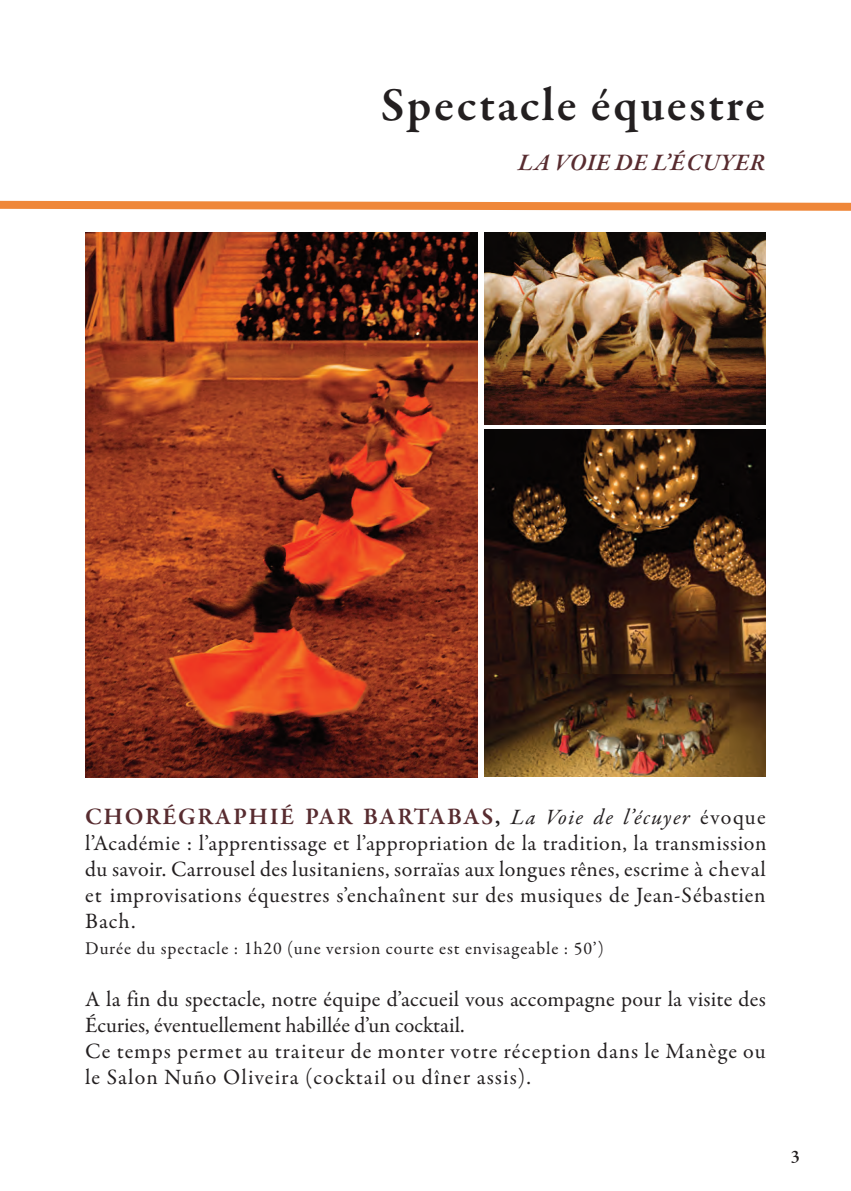
<style>
.page{position:relative;width:851px;height:1191px;background:#fff}
.page>*{position:absolute;margin:0;border:0;box-sizing:border-box;transform-origin:0 0}
.t1{font:600 48px "Garamond Premr Pro";letter-spacing:.05em;color:#231f20}
.t2{font:600 24px "Garamond Premr Pro";letter-spacing:.065em;color:#582c30}
.t3{font:italic 600 24px "Garamond Premr Pro";letter-spacing:.01em;color:#582c30}
.t4{font:22px/26px "Garamond Premr Pro";letter-spacing:.025em;color:#231f20;text-align:justify}
.t5{font:18px "Garamond Premr Pro";letter-spacing:.05em;color:#231f20}
.t6{font:600 18px "Garamond Premr Pro";color:#231f20}
.s1{color:#231f20}
.s2{font-weight:400;font-style:italic;font-size:22px;color:#231f20}
.s3{font-weight:400;font-size:22px;color:#231f20}
</style>
<div class="page">
<img style="left:484px;top:232px;width:281px;height:193px">
<img style="left:484px;top:429px;width:281px;height:348px">
<svg style="left:0;top:200px;width:850px;height:11px"></svg>
<img style="left:85px;top:232px;width:392px;height:545px">
<h1 class="t1" style="left:381px;top:86px;width:385px">Spectacle équestre</h1>
<p class="t3" style="left:518px;top:153px;width:248px">LA VOIE DE L’ÉCUYER</p>
<p class="t2" style="left:85px;top:807px;width:682px">CHORÉGRAPHIÉ PAR BARTABAS<span class="s1">,</span> <span class="s2">La Voie de l’écuyer</span> <span class="s3">évoque</span></p>
<p class="t4" style="left:85px;top:832px;width:683px">l’Académie : l’apprentissage et l’appropriation de la tradition, la transmission du savoir. Carrousel des lusitaniens, sorraïas aux longues rênes, escrime à cheval et improvisations équestres s’enchaînent sur des musiques de Jean-Sébastien Bach.</p>
<p class="t5" style="left:85px;top:941px;width:520px">Durée du spectacle : 1h20 (une version courte est envisageable : 50’)</p>
<p class="t4" style="left:85px;top:988px;width:682px;text-align:left">A la fin du spectacle, notre équipe d’accueil vous accompagne pour la visite des écuries, éventuellement habillée d’un cocktail.<br>Ce temps permet au traiteur de monter votre réception dans le Manège ou le Salon Nuño Oliveira (cocktail ou dîner assis).</p>
<p class="t6" style="left:790px;top:1149px;width:10px">3</p>
</div>
